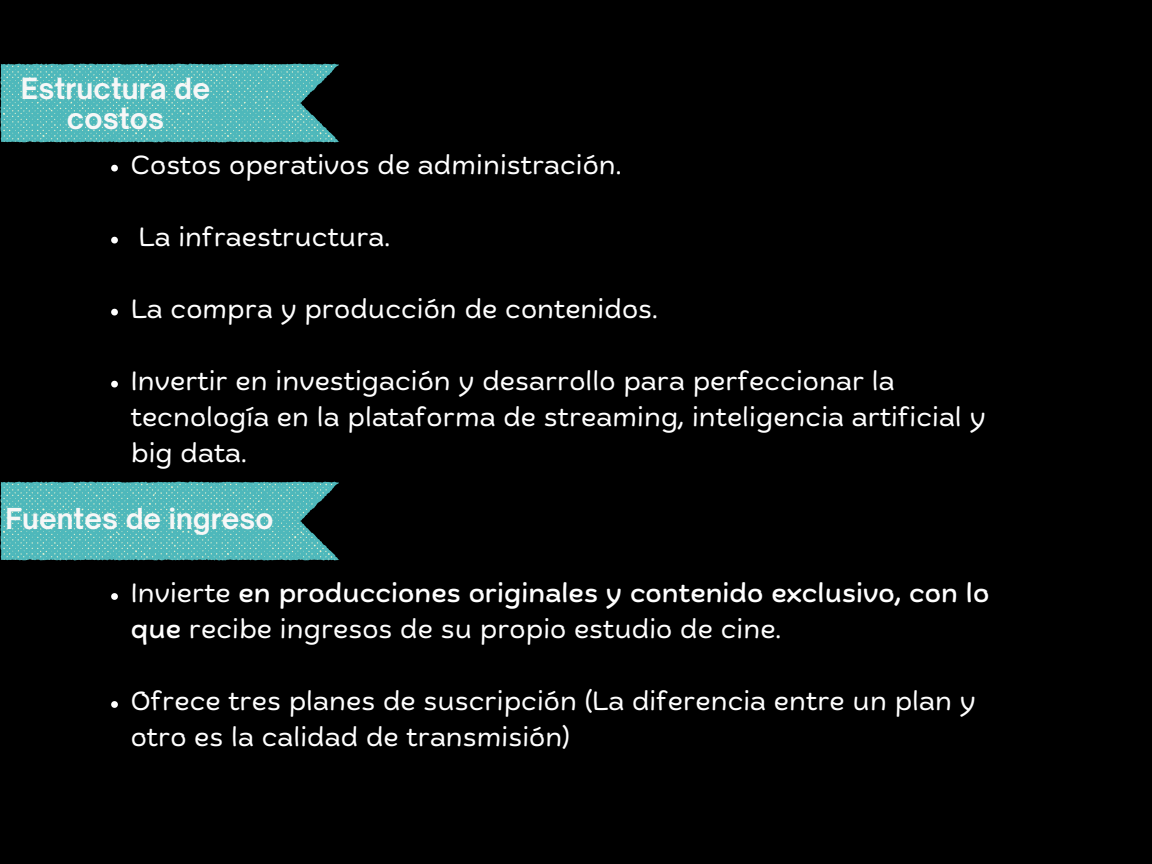
<style>
.page{position:relative;width:1152px;height:864px;background:#000}
.page>*{position:absolute;margin:0;border:0;box-sizing:border-box;transform-origin:0 0}
.t1{font:700 27.9px/30.3px "Open Sauce One";letter-spacing:.005em;color:#f7f7f7;text-align:center}
.t2{font:700 27.6px "Open Sauce One";letter-spacing:.005em;color:#f7f7f7}
.t3{font:26.1px/36px "Biski";color:#fff}
.t4{font:500 26.1px/36px "Biski";color:#fff}
.s1{font-weight:400}
</style>
<div class="page">
<svg style="left:0;top:64px;width:339px;height:78px;background:#52afb0"></svg>
<svg style="left:0;top:482px;width:339px;height:78px;background:#52afb0"></svg>
<svg style="left:111px;top:165px;width:7px;height:6px"></svg>
<svg style="left:111px;top:237px;width:7px;height:6px"></svg>
<svg style="left:111px;top:309px;width:7px;height:6px"></svg>
<svg style="left:111px;top:381px;width:7px;height:6px"></svg>
<svg style="left:111px;top:593px;width:7px;height:7px"></svg>
<svg style="left:111px;top:701px;width:7px;height:7px"></svg>
<p class="t1" style="left:21px;top:73px;width:191px">Estructura de costos</p>
<p class="t3" style="left:131px;top:149px;width:492px">Costos operativos de administración.</p>
<p class="t3" style="left:139px;top:221px;width:253px">La infraestructura.</p>
<p class="t3" style="left:131px;top:293px;width:528px">La compra y producción de contenidos.</p>
<p class="t3" style="left:131px;top:365px;width:856px">Invertir en investigación y desarrollo para perfeccionar la tecnología en la plataforma de streaming, inteligencia artificial y big data.</p>
<p class="t2" style="left:5px;top:502px;width:270px">Fuentes de ingreso</p>
<p class="t4" style="left:131px;top:578px;width:860px"><span class="s1">Invierte</span> en producciones originales y contenido exclusivo, con lo que <span class="s1">recibe ingresos de su propio estudio de cine.</span></p>
<p class="t3" style="left:131px;top:686px;width:847px">Ofrece tres planes de suscripción (La diferencia entre un plan y otro es la calidad de transmisión)</p>
</div>
